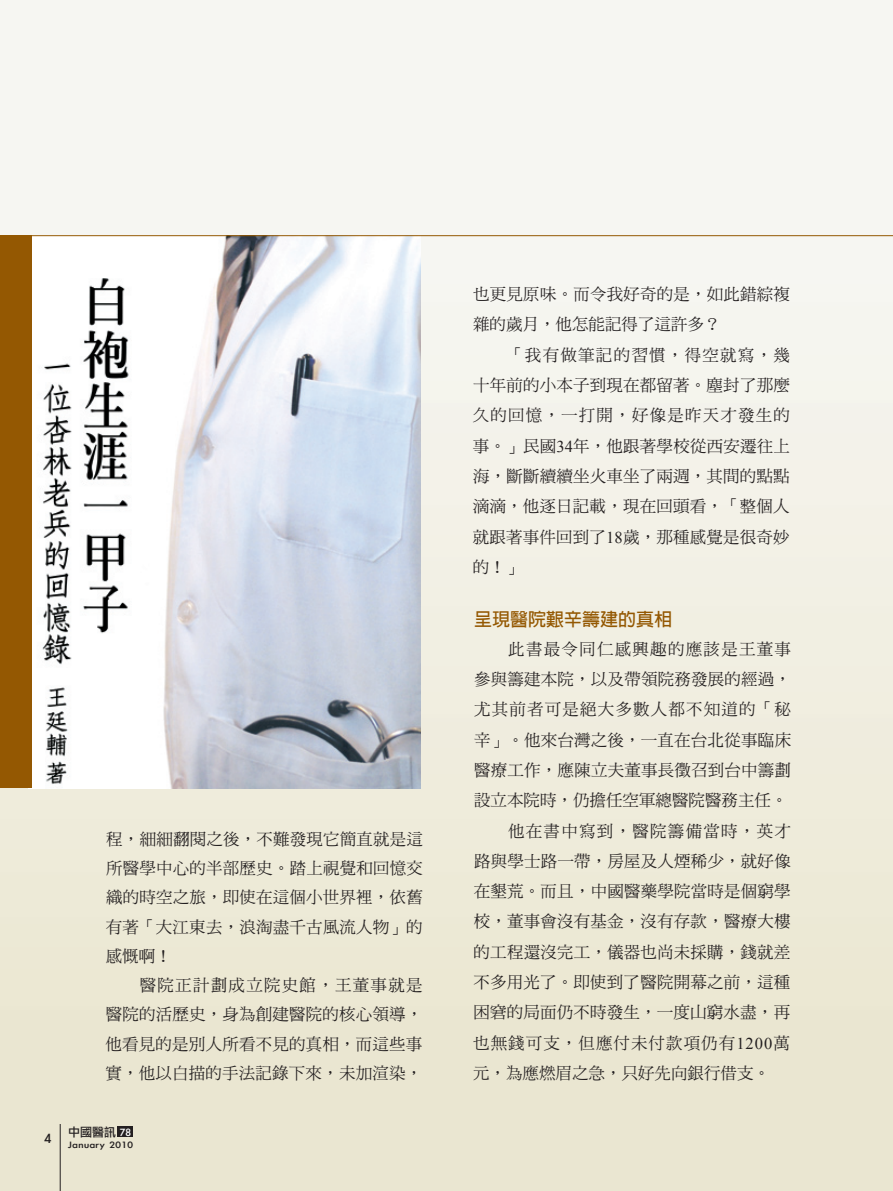
<style>
.page{position:relative;width:893px;height:1191px;background:#fff}
.page>*{position:absolute;margin:0;border:0;box-sizing:border-box;transform-origin:0 0}
.t1{font:700 18px "Lin Gothic";color:#945802}
.t2{font:16.5px/30.3px "DF Ming Std W5";letter-spacing:.01em;color:#231f20;text-align:justify}
.t3{font:16.5px "DF Ming Std W5";letter-spacing:.075em;color:#231f20}
.t4{font:16.5px "DF Ming Std W5";letter-spacing:.065em;color:#231f20}
.t5{font:16.5px "DF Ming Std W5";letter-spacing:.07em;color:#231f20}
.t6{font:15px "Li Gothic Med";color:#231f20}
.t7{font:12px "Li Gothic Med";color:#231f20}
.t8{font:10.5px "Li Gothic Med";letter-spacing:.045em;color:#231f20;scale:1.13 1}
.s1{color:#fff}
.s2{font-family:"Times New Roman"}
</style>
<div class="page">
<div style="left:0;top:0;width:893px;height:1191px;background:linear-gradient(to bottom,#f8f9f8,#eae5ce)"></div>
<img style="left:31px;top:236px;width:389px;height:552px">
<div style="left:0;top:235px;width:31px;height:553px;background:#945802"></div>
<hr style="left:0;top:235px;width:893px;height:1px;background:#945802">
<div style="left:118px;top:1126px;width:15px;height:11px;background:#231f20"></div>
<hr style="left:60px;top:1124px;width:1px;height:67px;background:#231f20">
<p class="t2" style="left:106px;top:824px;width:319px;line-height:29.2px">程，細細翻閱之後，不難發現它簡直就是這所醫學中心的半部歷史。踏上視覺和回憶交織的時空之旅，即使在這個小世界裡，依舊有著「大江東去，浪淘盡千古風流人物」的感慨啊！</p>
<p class="t2" style="left:105px;top:970px;width:319px;line-height:29.2px;text-indent:34px">醫院正計劃成立院史館，王董事就是醫院的活歷史，身為創建醫院的核心領導，他看見的是別人所看不見的真相，而這些事實，他以白描的手法記錄下來，未加渲染，</p>
<p class="t6" style="left:45px;top:1130px;width:8px">4</p>
<p class="t7" style="left:68px;top:1125px;width:64px">中國醫訊 <span class="s1">78</span></p>
<p class="t8" style="left:68px;top:1139px;width:59px">January 2010</p>
<p class="t2" style="left:473px;top:279px;width:318px">也更見原味。而令我好奇的是，如此錯綜複雜的歲月，他怎能記得了這許多？</p>
<p class="t2" style="left:473px;top:339px;width:319px;text-indent:34px">「我有做筆記的習慣，得空就寫，幾十年前的小本子到現在都留著。塵封了那麼久的回憶，一打開，好像是昨天才發生的事。」民國<span class="s2">34</span>年，他跟著學校從西安遷往上海，斷斷續續坐火車坐了兩週，其間的點點滴滴，他逐日記載，現在回頭看，「整個人就跟著事件回到了<span class="s2">18</span>歲，那種感覺是很奇妙的！」</p>
<p class="t1" style="left:474px;top:610px;width:199px">呈現醫院艱辛籌建的真相</p>
<p class="t3" style="left:508px;top:640px;width:284px">此書最令同仁感興趣的應該是王董事</p>
<p class="t2" style="left:474px;top:663px;width:318px">參與籌建本院，以及帶領院務發展的經過，</p>
<p class="t5" style="left:474px;top:700px;width:318px">尤其前者可是絕大多數人都不知道的「秘</p>
<p class="t2" style="left:474px;top:724px;width:319px">辛」。他來台灣之後，一直在台北從事臨床</p>
<p class="t2" style="left:474px;top:754px;width:318px">醫療工作，應陳立夫董事長徵召到台中籌劃</p>
<p class="t2" style="left:474px;top:785px;width:315px">設立本院時，仍擔任空軍總醫院醫務主任。</p>
<p class="t3" style="left:508px;top:821px;width:284px">他在書中寫到，醫院籌備當時，英才</p>
<p class="t2" style="left:474px;top:845px;width:318px">路與學士路一帶，房屋及人煙稀少，就好像</p>
<p class="t2" style="left:474px;top:876px;width:318px">在墾荒。而且，中國醫藥學院當時是個窮學</p>
<p class="t2" style="left:474px;top:906px;width:318px">校，董事會沒有基金，沒有存款，醫療大樓</p>
<p class="t2" style="left:474px;top:936px;width:318px">的工程還沒完工，儀器也尚未採購，錢就差</p>
<p class="t2" style="left:473px;top:966px;width:318px">不多用光了。即使到了醫院開幕之前，這種</p>
<p class="t2" style="left:473px;top:997px;width:318px">困窘的局面仍不時發生，一度山窮水盡，再</p>
<p class="t4" style="left:473px;top:1033px;width:318px">也無錢可支，但應付未付款項仍有<span class="s2">1200</span>萬</p>
<p class="t2" style="left:473px;top:1057px;width:299px">元，為應燃眉之急，只好先向銀行借支。</p>
</div>
